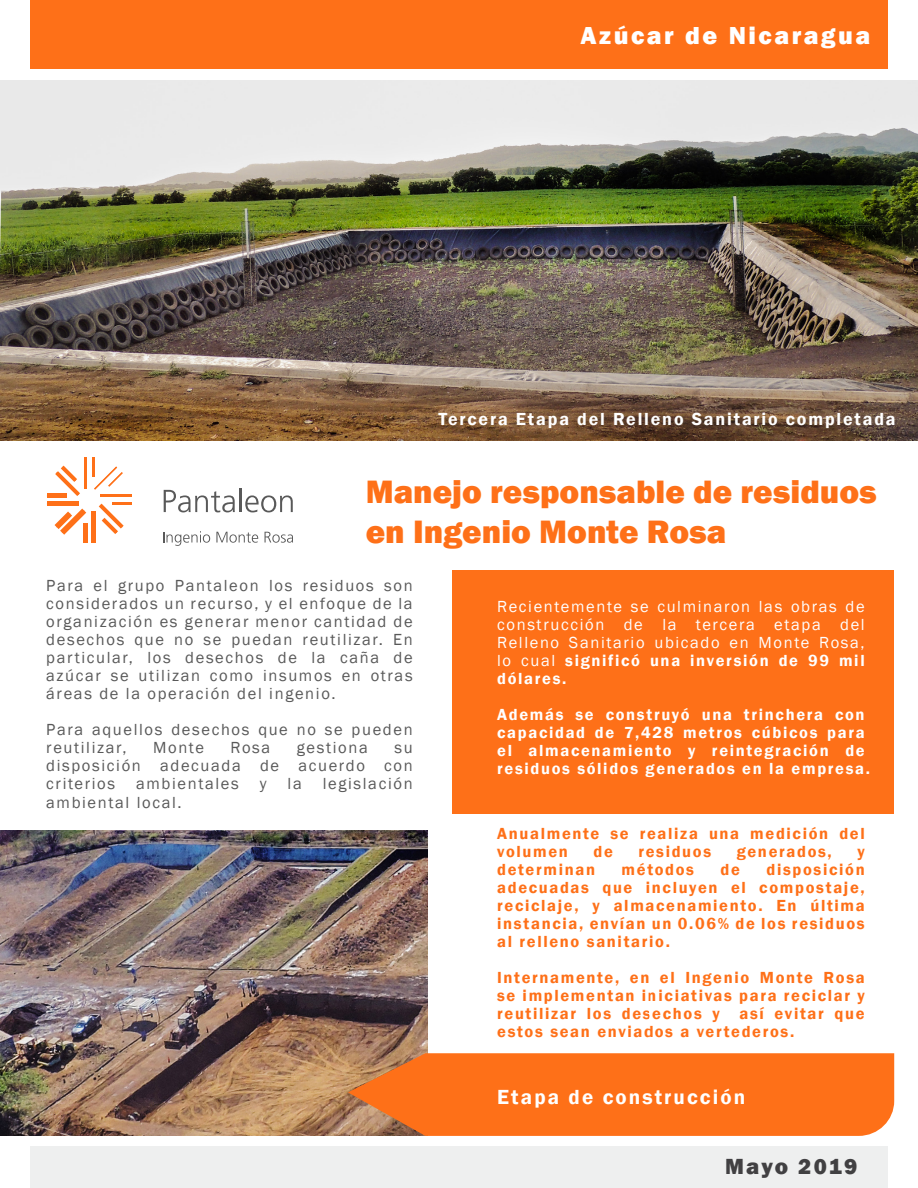
<style>
.page{position:relative;width:918px;height:1188px;background:#fff}
.page>*{position:absolute;margin:0;border:0;box-sizing:border-box;transform-origin:0 0}
.t1{font:800 33.3px/39.9px "Franklin Gothic";color:#fe7018}
.t2{font:800 25.35px "Franklin Gothic";letter-spacing:.1em;color:#fff}
.t3{font:800 22.5px "Franklin Gothic";letter-spacing:.095em;color:#414042}
.t4{font:600 21px "Franklin Gothic";letter-spacing:.1em;color:#fff}
.t5{font:600 18px "Franklin Gothic";letter-spacing:.1em;color:#fff}
.t6{font:16.5px/18px "Franklin Gothic";letter-spacing:.1em;color:#595959;text-align:justify}
.t7{font:600 16.5px/18px "Franklin Gothic";letter-spacing:.1em;color:#fe7018;text-align:justify}
.t8{font:16.5px/18px "Franklin Gothic";letter-spacing:.1em;color:#fff;text-align:justify}
.t9{font:600 16.5px/18px "Franklin Gothic";letter-spacing:.1em;color:#fff}
.s1{font-weight:600}
</style>
<div class="page">
<div style="left:453px;top:571px;width:441px;height:243px;background:#fe7018"></div>
<div style="left:30px;top:1146px;width:858px;height:42px;background:#eeefef"></div>
<div style="left:30px;top:0;width:858px;height:68px;background:#fe7018"></div>
<svg style="left:163px;top:531px;width:47px;height:15px"></svg>
<svg style="left:216px;top:532px;width:42px;height:11px"></svg>
<svg style="left:265px;top:532px;width:28px;height:11px"></svg>
<svg style="left:164px;top:490px;width:71px;height:22px"></svg>
<hr style="left:239px;top:488px;width:2px;height:24px;background:#595959">
<svg style="left:245px;top:495px;width:48px;height:17px"></svg>
<svg style="left:94px;top:466px;width:29px;height:24px"></svg>
<hr style="left:101px;top:495px;width:31px;height:2px;background:#fe7018">
<svg style="left:99px;top:503px;width:33px;height:31px"></svg>
<div style="left:91px;top:511px;width:5px;height:31px;background:#fe7018"></div>
<div style="left:83px;top:523px;width:5px;height:19px;background:#fe7018"></div>
<svg style="left:55px;top:509px;width:31px;height:26px"></svg>
<div style="left:47px;top:501px;width:31px;height:5px;background:#fe7018"></div>
<div style="left:47px;top:493px;width:19px;height:5px;background:#fe7018"></div>
<svg style="left:55px;top:466px;width:25px;height:30px"></svg>
<hr style="left:84px;top:457px;width:3px;height:32px;background:#fe7018">
<hr style="left:92px;top:457px;width:2px;height:20px;background:#fe7018">
<img style="left:0;top:830px;width:427px;height:306px">
<img style="left:0;top:80px;width:918px;height:361px">
<svg style="left:348px;top:1053px;width:546px;height:83px;background:#f8721f"></svg>
<h2 class="t2" style="left:581px;top:19px;width:291px">Azúcar de Nicaragua</h2>
<p class="t5" style="left:438px;top:408px;width:459px">Tercera Etapa del Relleno Sanitario completada</p>
<h1 class="t1" style="left:366px;top:472px;width:513px">Manejo responsable de residuos en Ingenio Monte Rosa</h1>
<p class="t6" style="left:46px;top:577px;width:368px">Para el grupo Pantaleon los residuos son considerados un recurso, y el enfoque de la organización es generar menor cantidad de desechos que no se puedan reutilizar. En particular, los desechos de la caña de azúcar se utilizan como insumos en otras áreas de la operación del ingenio.</p>
<p class="t6" style="left:46px;top:721px;width:368px">Para aquellos desechos que no se pueden reutilizar,</p>
<p class="t6" style="left:153px;top:739px;width:52px">Monte</p>
<p class="t6" style="left:231px;top:739px;width:41px">Rosa</p>
<p class="t6" style="left:297px;top:739px;width:73px">gestiona</p>
<p class="t6" style="left:46px;top:739px;width:368px;text-indent:348px">su disposición adecuada de acuerdo con criterios</p>
<p class="t6" style="left:136px;top:775px;width:104px">ambientales</p>
<p class="t6" style="left:260px;top:775px;width:8px">y</p>
<p class="t6" style="left:288px;top:775px;width:16px">la</p>
<p class="t6" style="left:323px;top:775px;width:91px">legislación</p>
<p class="t6" style="left:46px;top:793px;width:137px">ambiental local.</p>
<p class="t8" style="left:497px;top:598px;width:369px">Recientemente se culminaron las obras de construcción de la tercera etapa del Relleno Sanitario ubicado en Monte Rosa, lo cual <span class="s1">significó una inversión de 99 mil dólares.</span></p>
<p class="t9" style="left:497px;top:706px;width:374px">Además se construyó una trinchera con capacidad de 7,428 metros cúbicos para el almacenamiento y reintegración de residuos sólidos generados en la empresa.</p>
<p class="t7" style="left:497px;top:825px;width:369px">Anualmente se realiza una medición del volumen</p>
<p class="t7" style="left:593px;top:843px;width:21px">de</p>
<p class="t7" style="left:638px;top:843px;width:74px">residuos</p>
<p class="t7" style="left:737px;top:843px;width:97px">generados,</p>
<p class="t7" style="left:857px;top:843px;width:9px">y</p>
<p class="t7" style="left:497px;top:861px;width:99px">determinan</p>
<p class="t7" style="left:622px;top:861px;width:74px">métodos</p>
<p class="t7" style="left:721px;top:861px;width:21px">de</p>
<p class="t7" style="left:497px;top:861px;width:369px;text-indent:269px">disposición adecuadas que incluyen el compostaje, reciclaje, y almacenamiento. En última instancia, envían un 0.06% de los residuos al relleno sanitario.</p>
<p class="t7" style="left:497px;top:969px;width:369px">Internamente, en el Ingenio Monte Rosa se implementan iniciativas para reciclar y reutilizar los desechos y así evitar que estos sean enviados a vertederos.</p>
<p class="t4" style="left:497px;top:1084px;width:250px">Etapa de construcción</p>
<h3 class="t3" style="left:725px;top:1152px;width:134px">Mayo 2019</h3>
</div>
